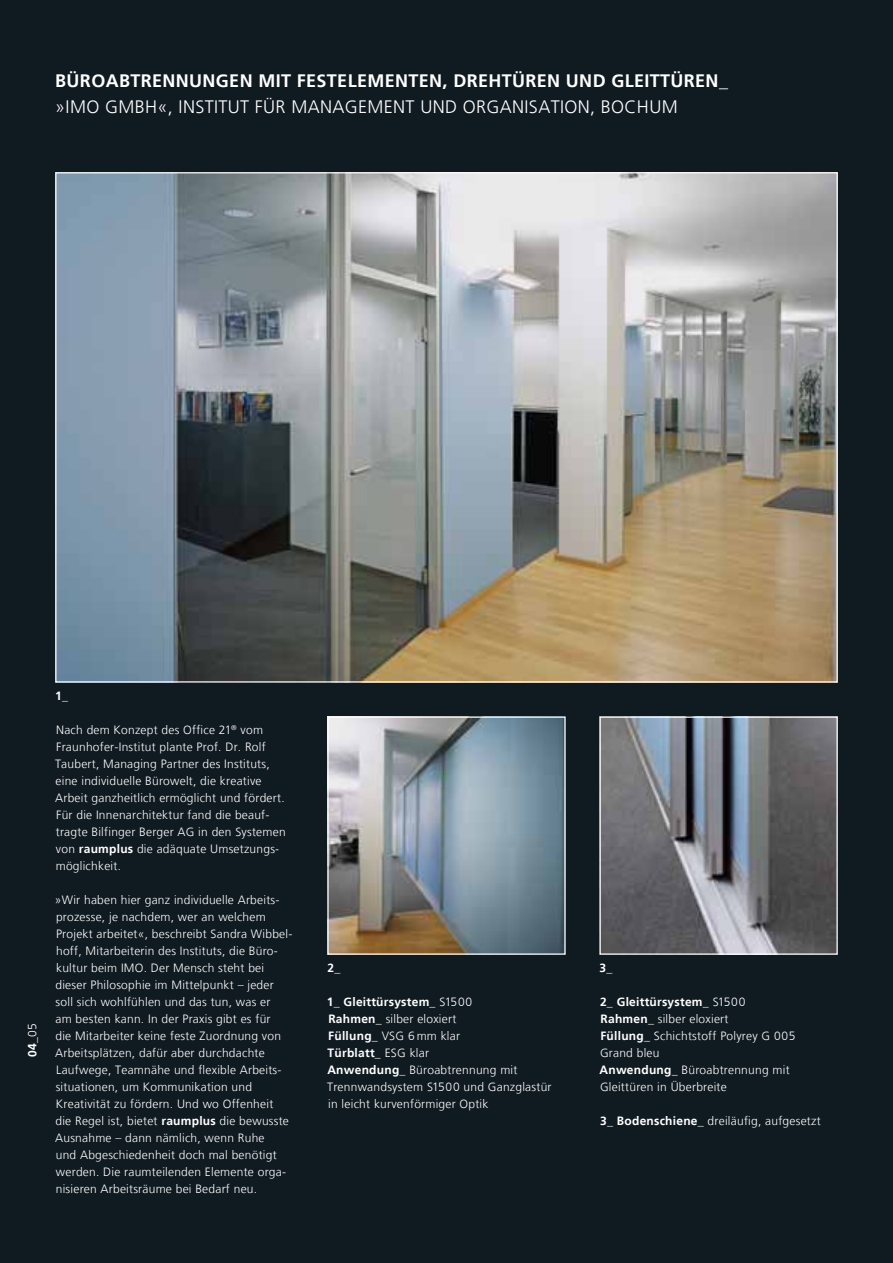
<style>
.page{position:relative;width:893px;height:1263px;background:#101a21}
.page>*{position:absolute;margin:0;border:0;box-sizing:border-box;transform-origin:0 0}
.t1{font:700 18px "Frutiger LT";letter-spacing:.02em;color:#fff}
.t2{font:300 18px "Frutiger LT";letter-spacing:.02em;color:#fff}
.t3{font:300 12px/17px "Frutiger LT";letter-spacing:.02em;color:#fff}
.t4{font:700 12px "Frutiger LT";color:#fff}
.s1{font-weight:300}
.s2{font-weight:700}
</style>
<div class="page">
<img style="left:57px;top:174px;width:779px;height:506px">
<img style="left:329px;top:718px;width:235px;height:235px">
<div style="left:327px;top:716px;width:239px;height:239px;border:1px solid #fff"></div>
<img style="left:602px;top:718px;width:234px;height:235px">
<div style="left:600px;top:716px;width:238px;height:239px;border:1px solid #fff"></div>
<h1 class="t1" style="left:55px;top:70px;width:435px">Büroabtrenn ung en mit Festelementen, DREHT</h1>
<h1 class="t1" style="left:512px;top:70px;width:217px">ÜRen und Gleittüren_</h1>
<h1 class="t2" style="left:55px;top:96px;width:133px">»imo GmbH«, Inst</h1>
<h1 class="t2" style="left:214px;top:96px;width:16px">itut</h1>
<h1 class="t2" style="left:255px;top:96px;width:66px">für Management</h1>
<h1 class="t2" style="left:420px;top:96px;width:13px">und</h1>
<h1 class="t2" style="left:463px;top:96px;width:26px">Organ</h1>
<h1 class="t2" style="left:525px;top:96px;width:90px">isation, bochum</h1>
<p class="t4" style="left:25px;top:1057px;width:35px;rotate:-90deg">04_<span class="s1">05</span></p>
<p class="t4" style="left:55px;top:688px;width:14px">1_</p>
<p class="t3" style="left:55px;top:721px;width:232px">Nach dem Konzept des Office 21<sup>®</sup> vom Fraunhofer-I nstitut plante Prof. Dr. Rolf Taubert, Managing Partner des Instituts, eine individuelle Bürowelt, die kreative Arbeit ganzheitlich ermöglicht und fördert.<br>Für die Innenarchitektur fand die beauf&shy;tragte Bilfinger Berger AG in den Systemen von <span class="s2">raumplus</span> die adäquate Umsetzungs&shy;möglichkeit.</p>
<p class="t3" style="left:55px;top:891px;width:238px">»Wir haben hier ganz individuelle Arbeits&shy;prozesse, je nachdem, wer an welchem Projekt arbeitet«, beschreibt Sandra Wibbel&shy;hoff, Mitarbeiterin des Instituts, die Büro&shy;kultur beim IMO. Der Mensch steht bei dieser Philosophie im Mittelpunkt – jeder soll sich wohlfühlen und das tun, was er<br>am besten kann. In der Praxis gibt es für<br>die Mitarbeiter keine feste Zuordnung von Arbeitsplätzen, dafür aber durchdachte Laufwege, Teamnähe und flexible Arbeits&shy;situationen, um Kommunikation und Kreativität zu fördern. Und wo Offenheit<br>die Regel ist, bietet <span class="s2">raumplus</span> die bewusste Ausnahme – dann nämlich, wenn Ruhe<br>und Abgeschiedenheit doch mal benötigt werden. Die raumteilenden Elemente orga&shy;nisieren Arbeitsräume bei Bedarf neu.</p>
<p class="t4" style="left:327px;top:960px;width:14px">2_</p>
<p class="t3" style="left:327px;top:993px;width:226px"><span class="s2">1_ Gleittürsystem_</span> S1500<br><span class="s2">Rahmen_</span> silber eloxiert<br><span class="s2">Füllung_</span> VSG 6 mm klar<br><span class="s2">Türblatt_</span> ESG klar<br><span class="s2">Anwendung_</span> Büroabtrennung mit<br>Trennwandsystem S1500 und Ganzglastür in leicht kurvenförmiger Optik</p>
<p class="t4" style="left:600px;top:960px;width:14px">3_</p>
<p class="t3" style="left:600px;top:993px;width:197px"><span class="s2">2_ Gleittürsystem_</span> S1500<br><span class="s2">Rahmen_</span> silber eloxiert<br><span class="s2">Füllung_</span> Schichtstoff Polyrey G 005<br>Grand bleu<br><span class="s2">Anwendung_</span> Büroabtrennung mit<br>Gleittüren in Ü berbreite</p>
<p class="t3" style="left:600px;top:1112px;width:222px"><span class="s2">3_ Bodenschiene_</span> dreiläufig, aufgesetzt</p>
</div>
